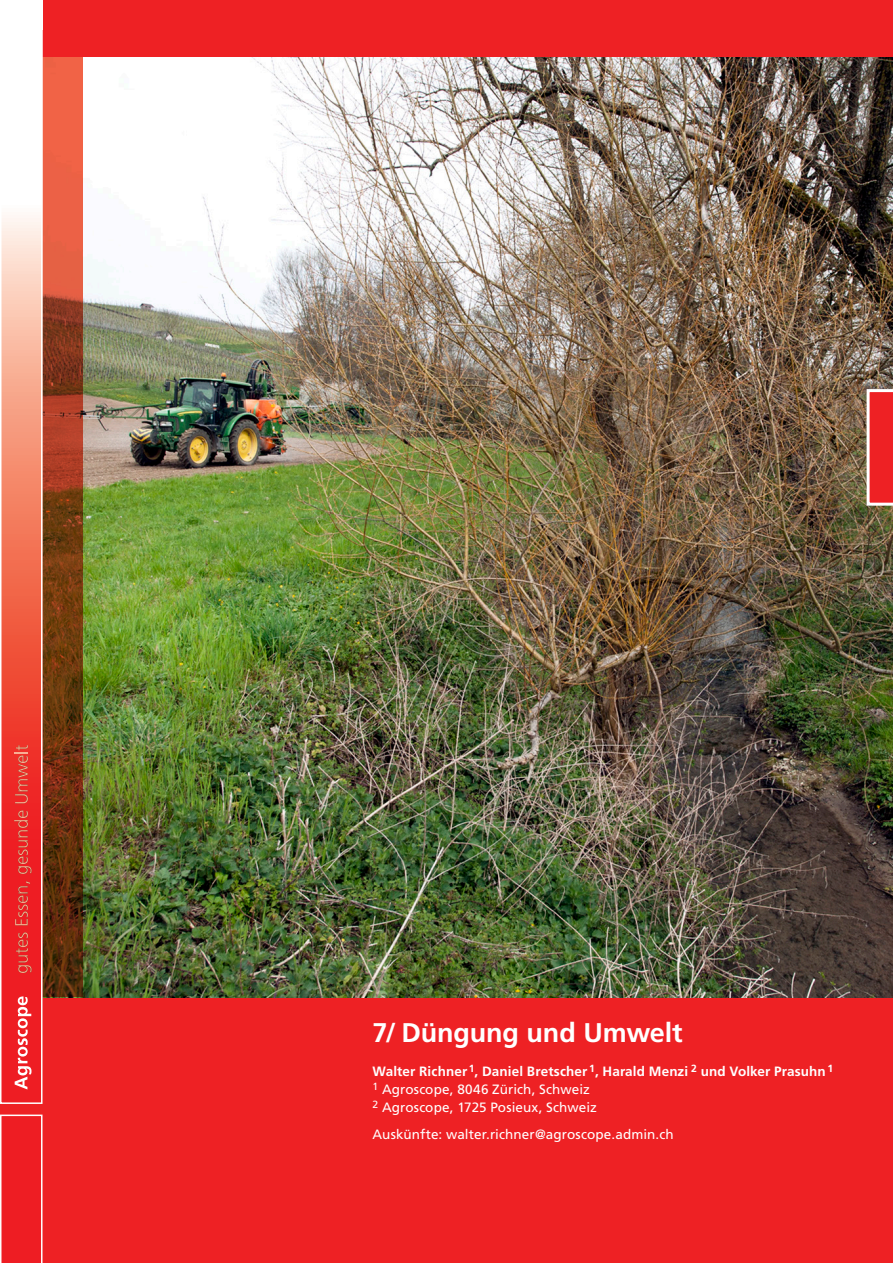
<style>
.page{position:relative;width:893px;height:1263px;background:#ee2124}
.page>*{position:absolute;margin:0;border:0;box-sizing:border-box;transform-origin:0 0}
._1__Titel_weiss{font:700 27px "Frutiger LT Std";letter-spacing:-.005em;color:#fff}
.institut_und_auskun{font:13.5px/18px "Frutiger LT Std";letter-spacing:.005em;color:#fff}
.autoren{font:700 13.5px "Frutiger LT Std";letter-spacing:.01em;color:#fff}
</style>
<div class="page">
<img style="left:83px;top:57px;width:810px;height:940px">
<svg style="left:43px;top:57px;width:40px;height:940px;background:#91401f"></svg>
<svg style="left:865px;top:388px;width:28px;height:119px"></svg>
<svg style="left:0;top:0;width:43px;height:1104px"></svg>
<svg style="left:0;top:1114px;width:43px;height:149px"></svg>
<p class="_1__Titel_weiss" style="left:372px;top:1017px;width:312px">7/ Düngung und Umwelt</p>
<p class="autoren" style="left:372px;top:1063px;width:462px">Walter Richner <sup>1</sup>, Daniel Bretscher <sup>1</sup>, Harald Menzi <sup>2</sup> und Volker Prasuhn <sup>1</sup></p>
<p class="institut_und_auskun" style="left:372px;top:1080px;width:226px"><sup>1</sup> Agroscope, 8046 Zürich, Schweiz<br><sup>2</sup> Agroscope, 1725 Posieux, Schweiz</p>
<p class="institut_und_auskun" style="left:372px;top:1125px;width:303px">Auskünfte: walter.richner@agroscope.admin.ch</p>
</div>
